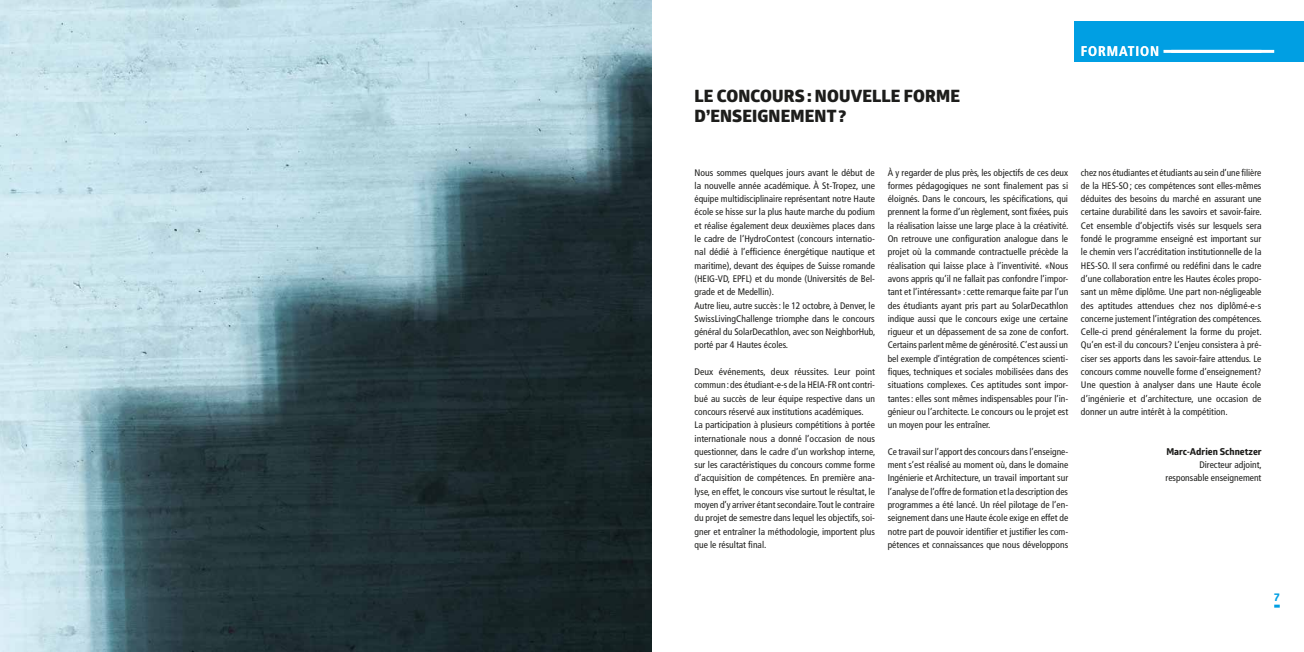
<style>
.page{position:relative;width:1304px;height:652px;background:#fff}
.page>*{position:absolute;margin:0;border:0;box-sizing:border-box;transform-origin:0 0}
.t1{font:800 17px/20px "Glober";letter-spacing:.01em;color:#1d1d1b}
.t2{font:700 condensed 14px "Frutiger";letter-spacing:.06em;color:#fff}
.t3{font:700 11px "Globerx";color:#009fe3}
.t4{font:condensed 9.5px/13.3px "Frutiger";color:#1d1d1b;text-align:justify}
.t5{font:700 9.5px "Globerx";color:#1d1d1b}
</style>
<div class="page">
<img style="left:0;top:0;width:652px;height:652px">
<div style="left:1075px;top:21px;width:229px;height:40px;background:#009fe3"></div>
<svg style="left:1274px;top:605px;width:6px;height:3px"></svg>
<hr style="left:1163px;top:50px;width:111px;height:3px;background:#fff">
<h1 class="t1" style="left:695px;top:86px;width:267px">LE CONCOURS: NOUVELLE FORME<br>D’ENSEIGNEMENT?</h1>
<h2 class="t2" style="left:1081px;top:43px;width:80px">FORMATION</h2>
<p class="t4" style="left:694px;top:166px;width:182px;text-align:left">Nous sommes quelques jours avant le début de la nouvelle année académique. À St-Tropez, une équipe multidisciplinaire représentant notre Haute école se hisse sur la plus haute marche du podium et réalise également deux deuxièmes places dans le cadre de l’HydroContest (concours internatio&shy;nal dédié à l’efficience énergétique nautique et maritime), devant des équipes de Suisse romande (HEIG-VD, EPFL) et du monde (Universités de Bel&shy;grade et de Medellin).<br>Autre lieu, autre succès: le 12 octobre, à Denver, le SwissLivingChallenge triomphe dans le concours général du SolarDecathlon, avec son NeighborHub, porté par 4 Hautes écoles.</p>
<p class="t4" style="left:694px;top:365px;width:182px;text-align:left">Deux événements, deux réussites. Leur point commun : des étudiant-e-s de la HEIA-FR ont contri&shy;bué au succès de leur équipe respective dans un concours réservé aux institutions académiques.<br>La participation à plusieurs compétitions à portée internationale nous a donné l’occasion de nous questionner, dans le cadre d’un workshop interne, sur les caractéristiques du concours comme forme d’acquisition de compétences. En première ana&shy;lyse, en effet, le concours vise surtout le résultat, le moyen d’y arriver étant secondaire. Tout le contraire du projet de semestre dans lequel les objectifs, soi&shy;gner et entraîner la méthodologie, importent plus que le résultat final.</p>
<p class="t4" style="left:888px;top:166px;width:182px">À y regarder de plus près, les objectifs de ces deux formes pédagogiques ne sont finalement pas si éloignés. Dans le concours, les spécifications, qui prennent la forme d’un règlement, sont fixées, puis la réalisation laisse une large place à la créativité.<br>On retrouve une configuration analogue dans le projet où la commande contractuelle précède la réalisation qui laisse place à l’inventivité. «Nous avons appris qu’il ne fallait pas confondre l’impor&shy;tant et l’intéressant» : cette remarque faite par l’un des étudiants ayant pris part au SolarDecathlon indique aussi que le concours exige une certaine rigueur et un dépassement de sa zone de confort.<br>Certains parlent même de générosité. C’est aussi un bel exemple d’intégration de compétences scienti&shy;fiques, techniques et sociales mobilisées dans des situations complexes. Ces aptitudes sont impor&shy;tantes: elles sont mêmes indispensables pour l’in&shy;génieur ou l’architecte. Le concours ou le projet est un moyen pour les entraîner.</p>
<p class="t4" style="left:888px;top:445px;width:182px">Ce travail sur l’apport des concours dans l’enseigne&shy;ment s’est réalisé au moment où, dans le domaine Ingénierie et Architecture, un travail important sur l’analyse de l’offre de formation et la description des programmes a été lancé. Un réel pilotage de l’en&shy;seignement dans une Haute école exige en effet de notre part de pouvoir identifier et justifier les com&shy;pétences et connaissances que nous développons</p>
<p class="t4" style="left:1081px;top:166px;width:182px">chez nos étudiantes et étudiants au sein d’une filière de la HES-SO; ces compétences sont elles-mêmes déduites des besoins du marché en assurant une certaine durabilité dans les savoirs et savoir-faire.<br>Cet ensemble d’objectifs visés sur lesquels sera fondé le programme enseigné est important sur le chemin vers l’accréditation institutionnelle de la HES-SO. Il sera confirmé ou redéfini dans le cadre d’une collaboration entre les Hautes écoles propo&shy;sant un même diplôme. Une part non-négligeable des aptitudes attendues chez nos diplômé-e-s concerne justement l’intégration des compétences.<br>Celle-ci prend généralement la forme du projet.<br>Qu’en est-il du concours? L’enjeu consistera à pré&shy;ciser ses apports dans les savoir-faire attendus. Le concours comme nouvelle forme d’enseignement?<br>Une question à analyser dans une Haute école d’ingénierie et d’architecture, une occasion de donner un autre intérêt à la compétition.</p>
<p class="t5" style="left:1166px;top:445px;width:97px">Marc-Adrien Schnetzer</p>
<p class="t4" style="left:1166px;top:458px;width:98px;text-align:right">Directeur adjoint, responsable enseignement</p>
<p class="t3" style="left:1274px;top:589px;width:7px">7</p>
</div>
